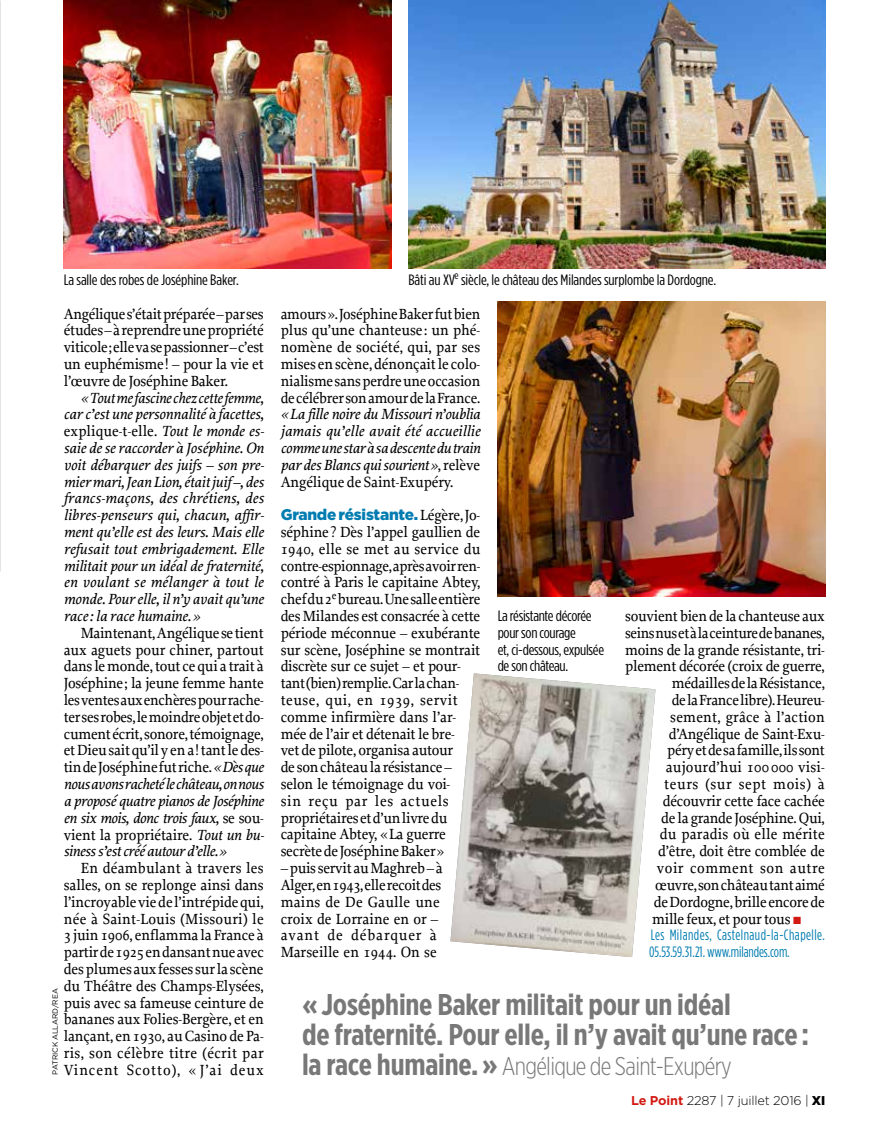
<style>
.page{position:relative;width:872px;height:1127px;background:#fff}
.page>*{position:absolute;margin:0;border:0;box-sizing:border-box;transform-origin:0 0}
.t1{font:700 30px/30px "Gotham X Narrow";letter-spacing:-.005em;color:#797878}
.t2{font:300 25.5px "Gotham X Narrow";letter-spacing:-.03em;color:#797878}
.t3{font:15.45px/16.8px "Proforma";letter-spacing:-.02em;color:#000;text-align:justify;scale:.95 1}
.t4{font:italic 15.45px/16.8px "Proforma";letter-spacing:-.01em;color:#000;text-align:justify;scale:.93 1}
.t5{font:15.45px/16.8px "Proforma";letter-spacing:-.02em;color:#000;text-align:justify;scale:.94 1}
.t6{font:italic 15.45px/16.8px "Proforma";letter-spacing:-.01em;color:#000;text-align:justify;scale:.95 1}
.t7{font:15.45px/16.8px "Proforma";color:#000;scale:.95 1}
.t8{font:15.45px "Proforma";letter-spacing:.015em;color:#000;scale:.95 1}
.t9{font:15.45px "Proforma";letter-spacing:-.02em;color:#000;scale:.93 1}
.t10{font:900 15.45px "Gotham";letter-spacing:-.015em;color:#007cb1}
.t11{font:15.45px "Proforma";letter-spacing:.01em;color:#000;scale:.95 1}
.t12{font:15.45px "Proforma";letter-spacing:.04em;color:#000;scale:.95 1}
.t13{font:15.45px "Proforma";letter-spacing:.035em;color:#000;scale:.95 1}
.t14{font:15px/16.8px "Gotham Condensed";letter-spacing:-.005em;color:#000;scale:1.1 1}
.t15{font:15px/16.8px "Gotham Condensed";letter-spacing:.03em;color:#007cb1;scale:.95 1}
.t16{font:300 12.75px "Gotham";letter-spacing:-.01em;color:#000}
.t17{font:7.5px "Gotham";letter-spacing:-.01em;color:#000}
.s1{font-style:normal}
.s2{font-style:italic}
.s3{font-family:"Proforma";font-weight:400;color:#000}
.s4{font-family:"Puce Chiffre";font-size:10.5px;color:#d21a13}
.s5{font-weight:700;font-size:30px}
.s6{font-weight:700;color:#d21a13}
.s7{font-weight:900}
</style>
<div class="page">
<img style="left:0;top:0;width:1px;height:572px">
<img style="left:497px;top:302px;width:328px;height:294px">
<img style="left:450px;top:673px;width:205px;height:284px">
<img style="left:408px;top:0;width:417px;height:268px">
<img style="left:64px;top:0;width:327px;height:268px">
<p class="t14" style="left:64px;top:271px;width:161px">La salle des robes de Joséphine Baker.</p>
<p class="t14" style="left:408px;top:271px;width:281px">Bâti au XV<sup>e</sup> siècle, le château des Milandes surplombe la Dordogne.</p>
<p class="t3" style="left:64px;top:305px;width:212px">Angélique s’était préparée – par ses études – à reprendre une propriété viticole; elle va se passionner – c’est un euphémisme! – pour la vie et l’œuvre de Joséphine Baker.</p>
<p class="t4" style="left:64px;top:389px;width:217px;text-indent:17px">«Tout me fascine chez cette femme, car c’est une personnalité à facettes, <span class="s1">explique-t-elle.</span> Tout le monde es&shy;saie de se raccorder à Joséphine. On voit débarquer des juifs – son pre&shy;mier mari, Jean Lion, était juif –, des francs-maçons, des chrétiens, des libres-penseurs qui, chacun, affir&shy;ment qu’elle est des leurs. Mais elle refusait tout embrigadement. Elle militait pour un idéal de fraternité, en voulant se mélanger à tout le monde. Pour elle, il n’y avait qu’une race: la race humaine. »</p>
<p class="t3" style="left:64px;top:624px;width:212px;text-indent:17px">Maintenant, Angélique se tient aux aguets pour chiner, partout dans le monde, tout ce qui a trait à Joséphine; la jeune femme hante les ventes aux enchères pour rache&shy;ter ses robes, le moindre objet et do&shy;cument écrit, sonore, témoignage, et Dieu sait qu’il y en a! tant le des&shy;tin de Joséphine fut riche. <span class="s2">«Dès que nous avons racheté le château, on nous a proposé quatre pianos de Joséphine en six mois, donc trois faux,</span> se sou&shy;vient la propriétaire. <span class="s2">Tout un bu&shy;siness s’est créé autour d’elle.»</span></p>
<p class="t3" style="left:64px;top:859px;width:212px;text-indent:17px">En déambulant à travers les salles, on se replonge ainsi dans l’incroyable vie de l’intrépide qui, née à Saint-Louis (Missouri) le 3 juin 1906, enflamma la France à partir de 1925en dansant nue avec des plumes aux fesses sur la scène du Théâtre des Champs-Elysées, puis avec sa fameuse ceinture de bananes aux Folies-Bergère, et en lançant, en 1930, au Casino de Pa&shy;ris, son célèbre titre (écrit par Vincent Scotto), « J’ai deux</p>
<p class="t17" style="left:50px;top:1075px;width:87px;rotate:-90deg">Patrick ALLARD/REA</p>
<p class="t5" style="left:281px;top:305px;width:214px">amours». Joséphine Baker fut bien plus qu’une chanteuse : un phé&shy;nomène de société, qui, par ses mises en scène, dénonçait le colo&shy;nialisme sans perdre une occasion de célébrer son amour de la France.</p>
<p class="t6" style="left:281px;top:405px;width:212px">«La fille noire du Missouri n’oublia jamais qu’elle avait été accueillie comme une star à sa descente du train par des Blancs qui sourient»<span class="s1">, relève Angélique de Saint-Exupéry.</span></p>
<p class="t10" style="left:281px;top:504px;width:201px">Grande résistante. <span class="s3">Légère, Jo-</span></p>
<p class="t3" style="left:281px;top:523px;width:212px;text-align:left">séphine? Dès l’appel gaullien de<br>1940, elle se met au service du contre-espionnage, après avoir ren&shy;contré à Paris le capitaine Abtey, chef du 2<sup>e</sup>bureau. Une salle entière des Milandes est consacrée à cette période méconnue – exubérante sur scène, Joséphine se montrait discrète sur ce sujet – et pour&shy;tant (bien) remplie. Car la chan&shy;teuse, qui, en 1939, servit comme infirmière dans l’ar&shy;mée de l’air et détenait le bre-<br>vet de pilote, organisa autour<br>de son château la résistance – selon le témoignage du voi-<br>sin reçu par les actuels propriétaires et d’un livre du capitaine Abtey, «La guerre secrète de Joséphine Baker»</p>
<p class="t7" style="left:281px;top:859px;width:172px">– puis servit au Maghreb – à<br>Alger, en 1943, elle recoit des mains de De Gaulle une croix de Lorraine en or – avant de débarquer à<br>Marseille en 1944. On se</p>
<p class="t14" style="left:497px;top:607px;width:98px">La résistante décorée pour son courage<br>et, ci-dessous, expulsée de son château.</p>
<p class="t3" style="left:625px;top:607px;width:212px">souvient bien de la chanteuse aux</p>
<p class="t9" style="left:625px;top:623px;width:216px">seins nus et à la ceinture de bananes,</p>
<p class="t3" style="left:625px;top:641px;width:211px">moins de la grande résistante, tri-</p>
<p class="t3" style="left:625px;top:658px;width:211px">plement décorée (croix de guerre,</p>
<p class="t3" style="left:672px;top:675px;width:163px">médailles de la Résistance,</p>
<p class="t5" style="left:672px;top:691px;width:164px">de la France libre). Heureu-</p>
<p class="t8" style="left:670px;top:707px;width:164px">sement, grâce à l’action</p>
<p class="t3" style="left:669px;top:725px;width:166px">d’Angélique de Saint-Exu-</p>
<p class="t3" style="left:667px;top:742px;width:167px">péry et de sa famille, ils sont</p>
<p class="t11" style="left:666px;top:758px;width:169px">aujourd’hui 100 000 visi-</p>
<p class="t12" style="left:664px;top:774px;width:170px">teurs (sur sept mois) à</p>
<p class="t3" style="left:663px;top:792px;width:172px">découvrir cette face cachée</p>
<p class="t3" style="left:661px;top:809px;width:174px">de la grande Joséphine. Qui,</p>
<p class="t8" style="left:660px;top:825px;width:175px">du paradis où elle mérite</p>
<p class="t3" style="left:658px;top:843px;width:177px">d’être, doit être comblée de</p>
<p class="t13" style="left:657px;top:858px;width:178px">voir comment son autre</p>
<p class="t3" style="left:655px;top:876px;width:180px">œuvre, son château tant aimé</p>
<p class="t3" style="left:654px;top:893px;width:181px">de Dordogne, brille encore de</p>
<p class="t3" style="left:652px;top:910px;width:159px">mille feux, et pour tous <span class="s4">§</span></p>
<p class="t15" style="left:649px;top:926px;width:186px">Les Milandes, Castelnaud-la-Chapelle.<br>05.53.59.31.21. www.milandes.com.</p>
<h1 class="t1" style="left:302px;top:989px;width:508px">« Joséphine Baker militait pour un idéal<br>de fraternité. Pour elle, il n’y avait qu’une race :</h1>
<h2 class="t2" style="left:302px;top:1051px;width:431px"><span class="s5">la race humaine. »</span> Angélique de Saint-Exupéry</h2>
<p class="t16" style="left:631px;top:1092px;width:195px"><span class="s6">Le Point</span> 2287 | 7 juillet 2016 | <span class="s7">XI</span></p>
</div>
